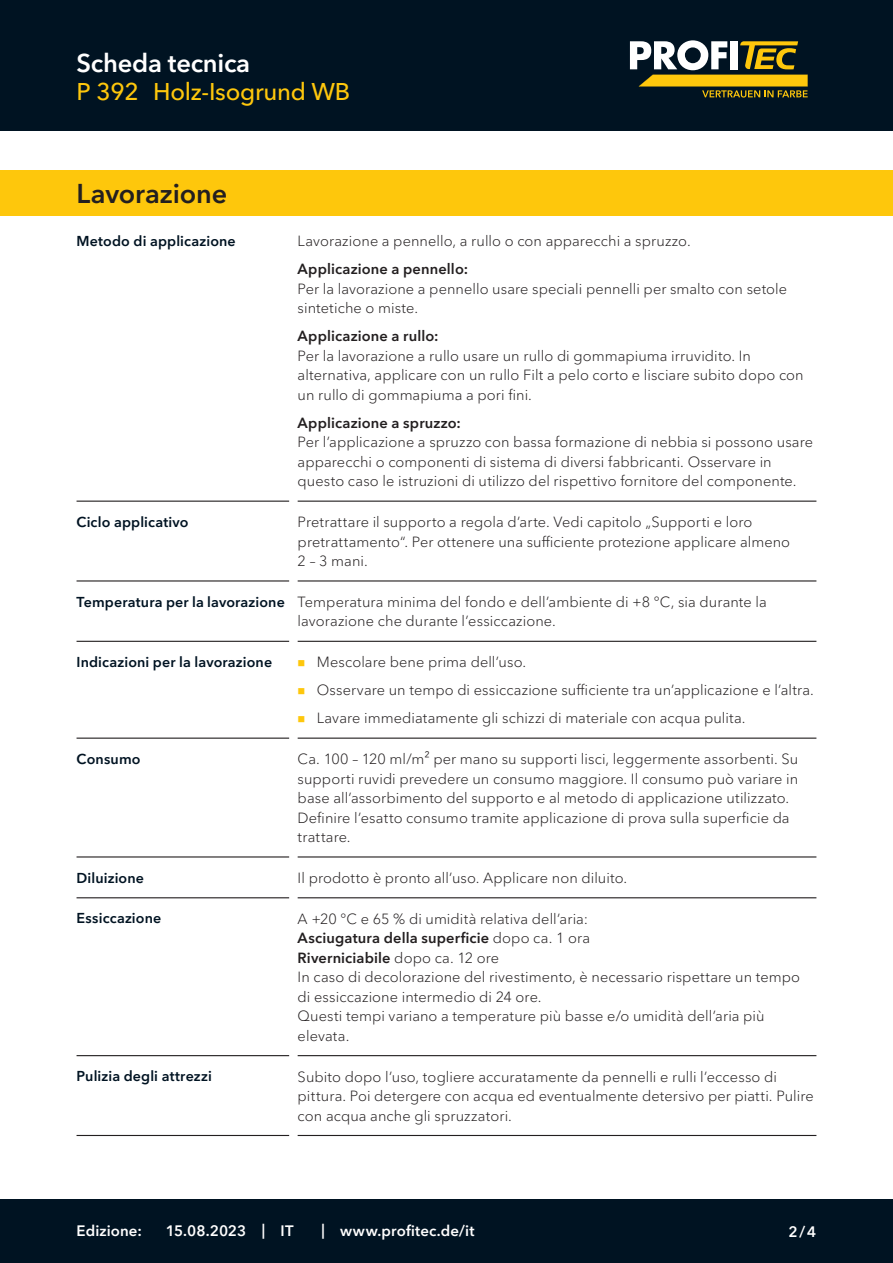
<style>
.page{position:relative;width:893px;height:1263px;background:#fff}
.page>*{position:absolute;margin:0;border:0;box-sizing:border-box;transform-origin:0 0}
.CB_AF_Kapitel_Ueberschrift{font:600 27px "Avenir Next Cyr";letter-spacing:-.005em;color:#231f20}
.CB_AF_Kopf_TM{font:600 25.5px "Avenir Next Cyr";letter-spacing:-.01em;color:#fff}
.CB_AF_Kopf_Produktname_klein{font:500 24px "Avenir Next Cyr";letter-spacing:-.01em;color:#fec70c}
.CB_AF_Fuss_Stand_linksb{font:600 15px "Avenir Next Cyr";letter-spacing:.005em;color:#fff}
.CB_AF_Text_Standard{font:300 14.7px/19.5px "Avenir Next Cyr";letter-spacing:.005em;color:#231f20}
.CB_AF_Abschnitt_Ueberschrift{font:600 14.25px "Avenir Next Cyr";letter-spacing:.01em;color:#001322}
.s1{font-weight:600}
</style>
<div class="page">
<div style="left:0;top:0;width:893px;height:131px;background:#001322"></div>
<div style="left:0;top:1199px;width:893px;height:64px;background:#001322"></div>
<svg style="left:630px;top:40px;width:178px;height:58px"></svg>
<hr style="left:77px;top:501px;width:212px;height:1px;background:#231f20">
<hr style="left:298px;top:501px;width:518px;height:1px;background:#231f20">
<hr style="left:77px;top:580px;width:212px;height:1px;background:#231f20">
<hr style="left:298px;top:580px;width:518px;height:1px;background:#231f20">
<hr style="left:77px;top:641px;width:212px;height:1px;background:#231f20">
<hr style="left:298px;top:641px;width:518px;height:1px;background:#231f20">
<hr style="left:77px;top:737px;width:212px;height:2px;background:#231f20">
<hr style="left:298px;top:737px;width:518px;height:2px;background:#231f20">
<hr style="left:77px;top:856px;width:212px;height:1px;background:#231f20">
<hr style="left:298px;top:856px;width:518px;height:1px;background:#231f20">
<hr style="left:77px;top:897px;width:212px;height:1px;background:#231f20">
<hr style="left:298px;top:897px;width:518px;height:1px;background:#231f20">
<hr style="left:77px;top:1055px;width:212px;height:1px;background:#231f20">
<hr style="left:298px;top:1055px;width:518px;height:1px;background:#231f20">
<hr style="left:77px;top:1135px;width:212px;height:1px;background:#231f20">
<hr style="left:298px;top:1135px;width:518px;height:1px;background:#231f20">
<div style="left:0;top:170px;width:893px;height:46px;background:#fec70c"></div>
<p class="CB_AF_Kopf_TM" style="left:77px;top:47px;width:175px">Scheda tecnica</p>
<p class="CB_AF_Kopf_Produktname_klein" style="left:77px;top:78px;width:64px">P 392</p>
<p class="CB_AF_Kopf_Produktname_klein" style="left:153px;top:78px;width:199px">Holz-Isogrund WB</p>
<p class="CB_AF_Kapitel_Ueberschrift" style="left:77px;top:177px;width:152px">Lavorazione</p>
<p class="CB_AF_Abschnitt_Ueberschrift" style="left:77px;top:232px;width:161px">Metodo di applicazione</p>
<p class="CB_AF_Text_Standard" style="left:298px;top:231px;width:395px">Lavorazione a pennello, a rullo o con apparecchi a spruzzo.</p>
<p class="CB_AF_Text_Standard" style="left:298px;top:259px;width:491px"><span class="s1">Applicazione a pennello:<br></span>Per la lavorazione a pennello usare speciali pennelli per smalto con setole sintetiche o miste.</p>
<p class="CB_AF_Text_Standard" style="left:298px;top:326px;width:508px"><span class="s1">Applicazione a rullo:<br></span>Per la lavorazione a rullo usare un rullo di gommapiuma irruvidito. In alternativa, applicare con un rullo Filt a pelo corto e lisciare subito dopo con un rullo di gommapiuma a pori fini.</p>
<p class="CB_AF_Text_Standard" style="left:298px;top:413px;width:517px"><span class="s1">Applicazione a spruzzo:<br></span>Per l’applicazione a spruzzo con bassa formazione di nebbia si possono usare apparecchi o componenti di sistema di diversi fabbricanti. Osservare in questo caso le istruzioni di utilizzo del rispettivo fornitore del componente.</p>
<p class="CB_AF_Abschnitt_Ueberschrift" style="left:77px;top:513px;width:114px">Ciclo applicativo</p>
<p class="CB_AF_Text_Standard" style="left:298px;top:512px;width:494px">Pretrattare il supporto a regola d’arte. Vedi capitolo „Supporti e loro pretrattamento“. Per ottenere una sufficiente protezione applicare almeno<br>2 – 3 mani.</p>
<p class="CB_AF_Abschnitt_Ueberschrift" style="left:77px;top:593px;width:210px">Temperatura per la lavorazione</p>
<p class="CB_AF_Text_Standard" style="left:298px;top:592px;width:471px">Temperatura minima del fondo e dell’ambiente di +8 °C, sia durante la lavorazione che durante l’essiccazione.</p>
<p class="CB_AF_Abschnitt_Ueberschrift" style="left:77px;top:653px;width:197px">Indicazioni per la lavorazione</p>
<p class="CB_AF_Text_Standard" style="left:317px;top:652px;width:211px">Mescolare bene prima dell’uso.</p>
<p class="CB_AF_Text_Standard" style="left:317px;top:680px;width:499px">Osservare un tempo di essiccazione sufficiente tra un’applicazione e l’altra.</p>
<p class="CB_AF_Text_Standard" style="left:317px;top:708px;width:430px">Lavare immediatamente gli schizzi di materiale con acqua pulita.</p>
<p class="CB_AF_Abschnitt_Ueberschrift" style="left:77px;top:750px;width:65px">Consumo</p>
<p class="CB_AF_Text_Standard" style="left:298px;top:749px;width:502px">Ca. 100 – 120 ml/m² per mano su supporti lisci, leggermente assorbenti. Su supporti ruvidi prevedere un consumo maggiore. Il consumo può variare in base all’assorbimento del supporto e al metodo di applicazione utilizzato.<br>Definire l’esatto consumo tramite applicazione di prova sulla superficie da trattare.</p>
<p class="CB_AF_Abschnitt_Ueberschrift" style="left:77px;top:869px;width:69px">Diluizione</p>
<p class="CB_AF_Text_Standard" style="left:298px;top:868px;width:331px">Il prodotto è pronto all’uso. Applicare non diluito.</p>
<p class="CB_AF_Abschnitt_Ueberschrift" style="left:77px;top:910px;width:86px">Essiccazione</p>
<p class="CB_AF_Text_Standard" style="left:298px;top:909px;width:504px">A +20 °C e 65 % di umidità relativa dell’aria:<br><span class="s1">Asciugatura della superficie</span> dopo ca. 1 ora<br><span class="s1">Riverniciabile</span> dopo ca. 12 ore<br>In caso di decolorazione del rivestimento, è necessario rispettare un tempo di essiccazione intermedio di 24 ore.<br>Questi tempi variano a temperature più basse e/o umidità dell’aria più elevata.</p>
<p class="CB_AF_Abschnitt_Ueberschrift" style="left:77px;top:1068px;width:137px">Pulizia degli attrezzi</p>
<p class="CB_AF_Text_Standard" style="left:298px;top:1067px;width:518px">Subito dopo l’uso, togliere accuratamente da pennelli e rulli l’eccesso di pittura. Poi detergere con acqua ed eventualmente detersivo per piatti. Pulire con acqua anche gli spruzzatori.</p>
<p class="CB_AF_Fuss_Stand_linksb" style="left:77px;top:1222px;width:67px">Edizione:</p>
<p class="CB_AF_Fuss_Stand_linksb" style="left:166px;top:1222px;width:82px">15.08.2023</p>
<p class="CB_AF_Fuss_Stand_linksb" style="left:262px;top:1221px;width:5px">|</p>
<p class="CB_AF_Fuss_Stand_linksb" style="left:281px;top:1222px;width:14px">IT</p>
<p class="CB_AF_Fuss_Stand_linksb" style="left:321px;top:1221px;width:5px">|</p>
<p class="CB_AF_Fuss_Stand_linksb" style="left:340px;top:1222px;width:136px">www.profitec.de/it</p>
<p class="CB_AF_Fuss_Stand_linksb" style="left:788px;top:1222px;width:29px">2/4</p>
</div>
